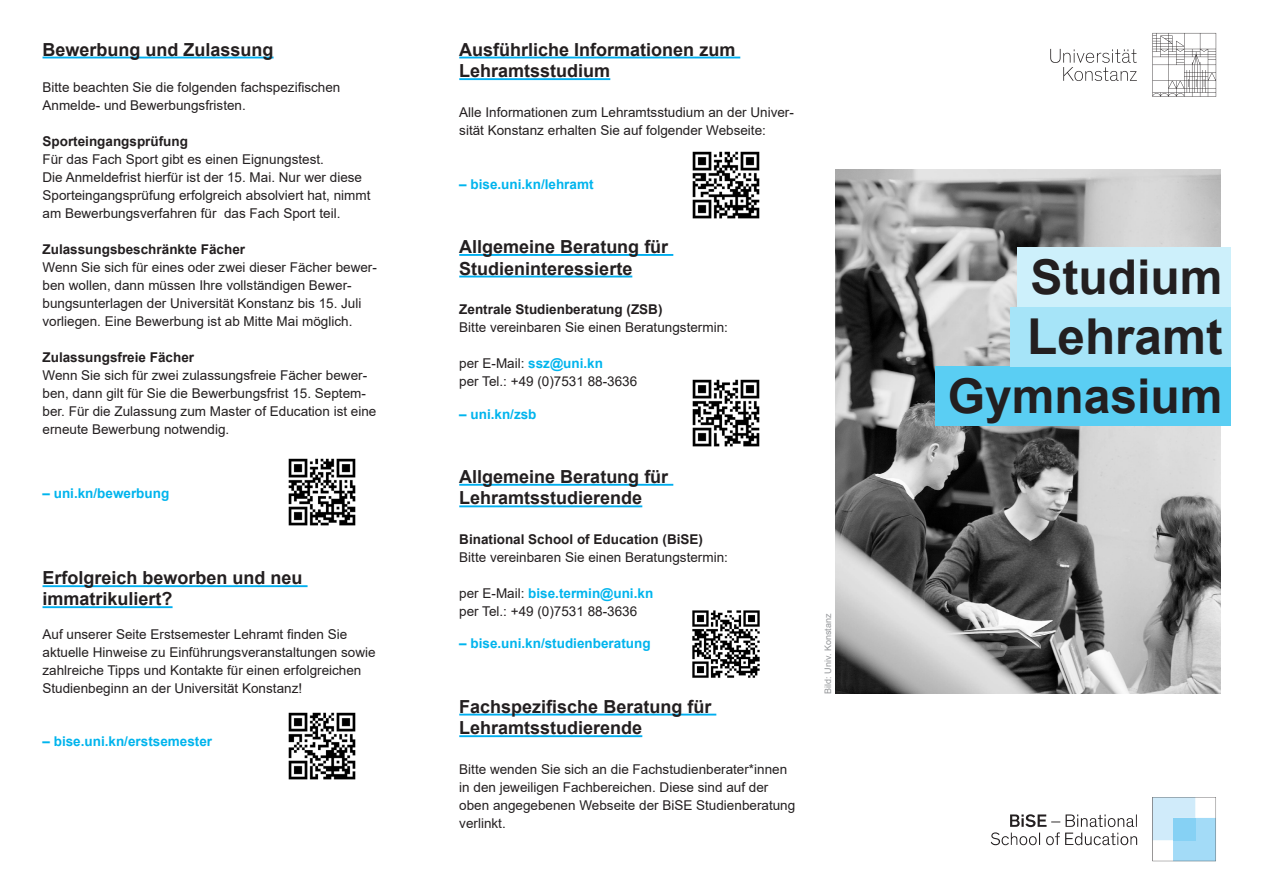
<style>
.page{position:relative;width:1263px;height:893px;background:#fff}
.page>*{position:absolute;margin:0;border:0;box-sizing:border-box;transform-origin:0 0}
.Absatzformat_1{font:700 49.5px "Arial";color:#231f20}
.Absatzformat_1-2{font:700 48px "Arial";color:#231f20}
.UKN_blau_unterstrich{font:700 18px/21.6px "Arial";color:#231f20}
.UKN_blau_unterstrich-2{font:13.5px/18px "Arial";color:#231f20}
.UKN_blau_unterstrich-3{font:700 13.5px "Arial";color:#00b4ed}
.t1{font:700 13.5px "Arial";color:#231f20}
.t2{font:9px "Arial";color:#939598}
.s1{font-weight:700}
.s2{font-weight:700;color:#00b4ed}
</style>
<div class="page">
<hr style="left:43px;top:57px;width:231px;height:1px;background:#00aeef">
<hr style="left:43px;top:585px;width:265px;height:2px;background:#00aeef">
<hr style="left:43px;top:606px;width:130px;height:2px;background:#00aeef">
<hr style="left:459px;top:57px;width:281px;height:1px;background:#00aeef">
<hr style="left:459px;top:78px;width:151px;height:2px;background:#00aeef">
<hr style="left:459px;top:254px;width:214px;height:2px;background:#00aeef">
<hr style="left:459px;top:276px;width:173px;height:1px;background:#00aeef">
<hr style="left:459px;top:484px;width:214px;height:2px;background:#00aeef">
<hr style="left:459px;top:505px;width:183px;height:2px;background:#00aeef">
<hr style="left:459px;top:714px;width:257px;height:1px;background:#00aeef">
<hr style="left:459px;top:735px;width:183px;height:2px;background:#00aeef">
<img style="left:835px;top:169px;width:385px;height:525px">
<svg style="left:1050px;top:49px;width:87px;height:32px"></svg>
<svg style="left:1152px;top:33px;width:64px;height:64px"></svg>
<svg style="left:1152px;top:797px;width:64px;height:64px"></svg>
<svg style="left:991px;top:814px;width:146px;height:31px"></svg>
<img style="left:692px;top:379px;width:68px;height:68px">
<img style="left:288px;top:458px;width:68px;height:68px">
<img style="left:692px;top:151px;width:68px;height:68px">
<img style="left:288px;top:712px;width:68px;height:68px">
<img style="left:692px;top:610px;width:68px;height:68px">
<div style="left:935px;top:367px;width:296px;height:59px;background:#5acef3"></div>
<div style="left:1011px;top:307px;width:220px;height:60px;background:#a6e4f8"></div>
<div style="left:1018px;top:247px;width:213px;height:60px;background:#cdf0fb"></div>
<p class="UKN_blau_unterstrich" style="left:43px;top:39px;width:233px">Bewerbung und Zulassung</p>
<p class="UKN_blau_unterstrich-2" style="left:43px;top:78px;width:299px">Bitte beachten Sie die folgenden fachspezifischen<br>Anmelde- und Bewerbungsfristen.</p>
<p class="UKN_blau_unterstrich-2" style="left:43px;top:132px;width:329px"><span class="s1">Sporteingangsprüfung<br></span>Für das Fach Sport gibt es einen Eignungstest.<br>Die Anmeldefrist hierfür ist der 15. Mai. Nur wer diese Sporteingangsprüfung erfolgreich absolviert hat, nimmt am Bewerbungsverfahren für das Fach Sport teil.</p>
<p class="UKN_blau_unterstrich-2" style="left:43px;top:240px;width:336px"><span class="s1">Zulassungsbeschränkte Fächer<br></span>Wenn Sie sich für eines oder zwei dieser Fächer bewer&shy;ben wollen, dann müssen Ihre vollständigen Bewer&shy;bungsunterlagen der Universität Konstanz bis 15. Juli vorliegen. Eine Bewerbung ist ab Mitte Mai möglich.</p>
<p class="UKN_blau_unterstrich-2" style="left:43px;top:348px;width:335px"><span class="s1">Zulassungsfreie Fächer<br></span>Wenn Sie sich für zwei zulassungsfreie Fächer bewer&shy;ben, dann gilt für Sie die Bewerbungsfrist 15. Septem&shy;ber. Für die Zulassung zum Master of Education ist eine erneute Bewerbung notwendig.</p>
<p class="UKN_blau_unterstrich-3" style="left:43px;top:484px;width:128px">– uni.kn/bewerbung</p>
<p class="UKN_blau_unterstrich" style="left:43px;top:568px;width:262px;line-height:21px">Erfolgreich beworben und neu immatrikuliert?</p>
<p class="UKN_blau_unterstrich-2" style="left:43px;top:626px;width:335px">Auf unserer Seite Erstsemester Lehramt finden Sie aktuelle Hinweise zu Einführungsveranstaltungen sowie zahlreiche Tipps und Kontakte für einen erfolgreichen Studienbeginn an der Universität Konstanz!</p>
<p class="UKN_blau_unterstrich-3" style="left:43px;top:731px;width:171px">– bise.uni.kn/erstsemester</p>
<p class="UKN_blau_unterstrich" style="left:459px;top:39px;width:278px">Ausführliche Informationen zum<br>Lehramtsstudium</p>
<p class="UKN_blau_unterstrich-2" style="left:459px;top:103px;width:336px">Alle Informationen zum Lehramtsstudium an der Univer&shy;sität Konstanz erhalten Sie auf folgender Webseite:</p>
<p class="UKN_blau_unterstrich-3" style="left:459px;top:175px;width:136px">– bise.uni.kn/lehramt</p>
<p class="UKN_blau_unterstrich" style="left:459px;top:236px;width:211px">Allgemeine Beratung für<br>Studieninteressierte</p>
<p class="UKN_blau_unterstrich-2" style="left:459px;top:300px;width:270px"><span class="s1">Zentrale Studienberatung (ZSB)<br></span>Bitte vereinbaren Sie einen Beratungstermin:</p>
<p class="UKN_blau_unterstrich-2" style="left:459px;top:354px;width:179px">per E-Mail: <span class="s2">ssz@uni.kn<br></span>per Tel.: +49 (0)7531 88-3636</p>
<p class="UKN_blau_unterstrich-3" style="left:459px;top:404px;width:79px">– uni.kn/zsb</p>
<p class="UKN_blau_unterstrich" style="left:459px;top:466px;width:211px">Allgemeine Beratung für<br>Lehramtsstudierende</p>
<p class="t1" style="left:459px;top:530px;width:245px">Binational School of Education (BiSE)</p>
<p class="UKN_blau_unterstrich-2" style="left:459px;top:548px;width:270px">Bitte vereinbaren Sie einen Beratungstermin:</p>
<p class="UKN_blau_unterstrich-2" style="left:459px;top:584px;width:195px">per E-Mail: <span class="s2">bise.termin@uni.kn </span>per Tel.: +49 (0)7531 88-3636</p>
<p class="UKN_blau_unterstrich-3" style="left:459px;top:634px;width:193px">– bise.uni.kn/studienberatung</p>
<p class="UKN_blau_unterstrich" style="left:459px;top:696px;width:254px">Fachspezifische Beratung für<br>Lehramtsstudierende</p>
<p class="UKN_blau_unterstrich-2" style="left:459px;top:760px;width:337px">Bitte wenden Sie sich an die Fachstudienberater*innen in den jeweiligen Fachbereichen. Diese sind auf der oben angegebenen Webseite der BiSE Studienberatung verlinkt.</p>
<p class="t2" style="left:822px;top:694px;width:81px;rotate:-90deg">Bild: Univ. Konstanz</p>
<p class="Absatzformat_1-2" style="left:1030px;top:244px;width:193px">Studium</p>
<p class="Absatzformat_1" style="left:1027px;top:302px;width:197px">Lehramt</p>
<p class="Absatzformat_1-2" style="left:948px;top:363px;width:276px">Gymnasium</p>
</div>
